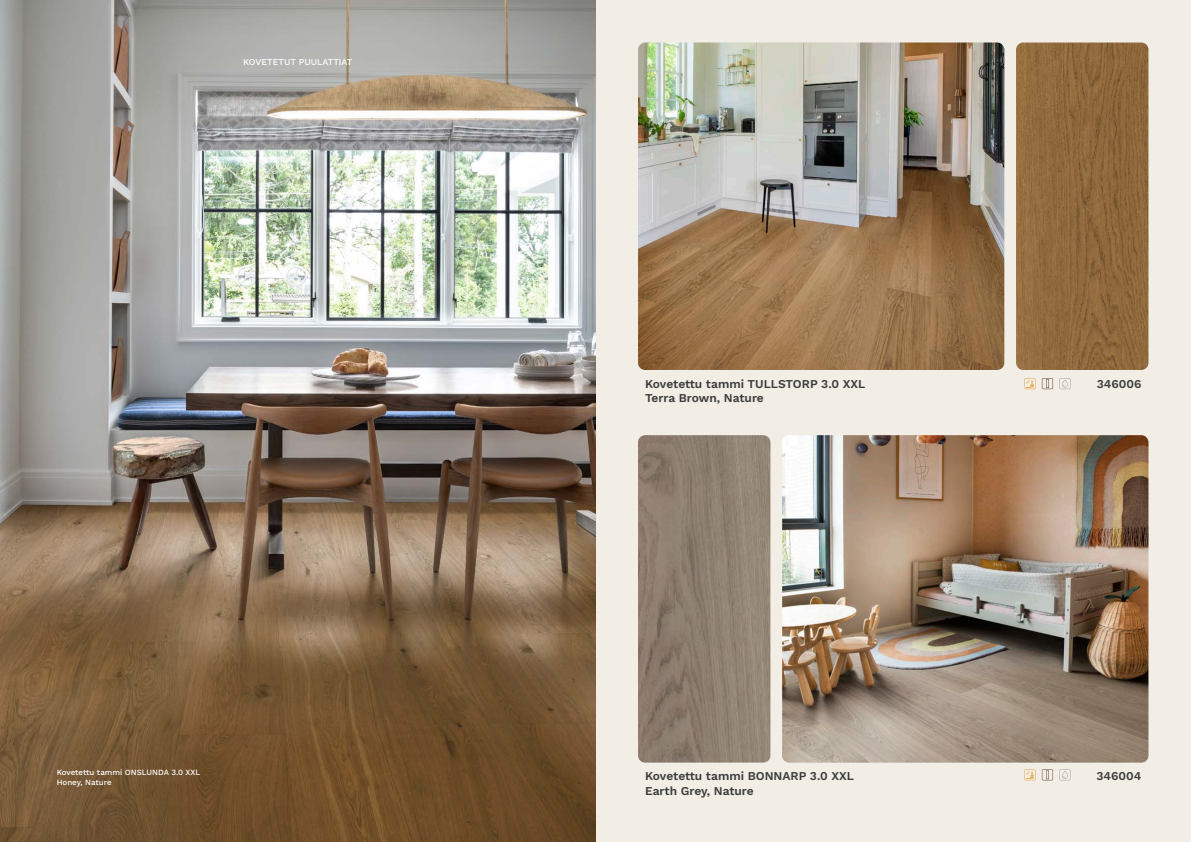
<style>
.page{position:relative;width:1191px;height:842px;background:#f2eee6}
.page>*{position:absolute;margin:0;border:0;box-sizing:border-box;transform-origin:0 0}
.t1{font:12px/14.4px "Work Sans";color:#3d3d3d}
.t2{font:9px "Work Sans";color:#fff}
.t3{font:8px/9.6px "Work Sans";color:#fff}
</style>
<div class="page">
<img style="left:638px;top:43px;width:366px;height:327px">
<img style="left:782px;top:435px;width:366px;height:328px">
<img style="left:1016px;top:43px;width:132px;height:327px">
<img style="left:638px;top:435px;width:132px;height:328px">
<img style="left:0;top:0;width:595px;height:842px">
<svg style="left:1041px;top:378px;width:12px;height:11px"></svg>
<svg style="left:1059px;top:378px;width:11px;height:11px"></svg>
<svg style="left:1024px;top:378px;width:11px;height:11px"></svg>
<svg style="left:1041px;top:769px;width:12px;height:11px"></svg>
<svg style="left:1059px;top:769px;width:11px;height:11px"></svg>
<svg style="left:1024px;top:769px;width:11px;height:11px"></svg>
<p class="t2" style="left:243px;top:55px;width:111px">KOVETETUT PUULATTIAT</p>
<p class="t3" style="left:57px;top:767px;width:145px">Kovetettu tammi ONSLUNDA 3.0 XXL<br>Honey, Nature</p>
<p class="t1" style="left:645px;top:376px;width:222px">Kovetettu tammi TULLSTORP 3.0 XXL<br>Terra Brown, Nature</p>
<p class="t1" style="left:645px;top:768px;width:210px">Kovetettu tammi BONNARP 3.0 XXL<br>Earth Grey, Nature</p>
<p class="t1" style="left:1096px;top:376px;width:46px">346006</p>
<p class="t1" style="left:1096px;top:768px;width:46px">346004</p>
</div>
